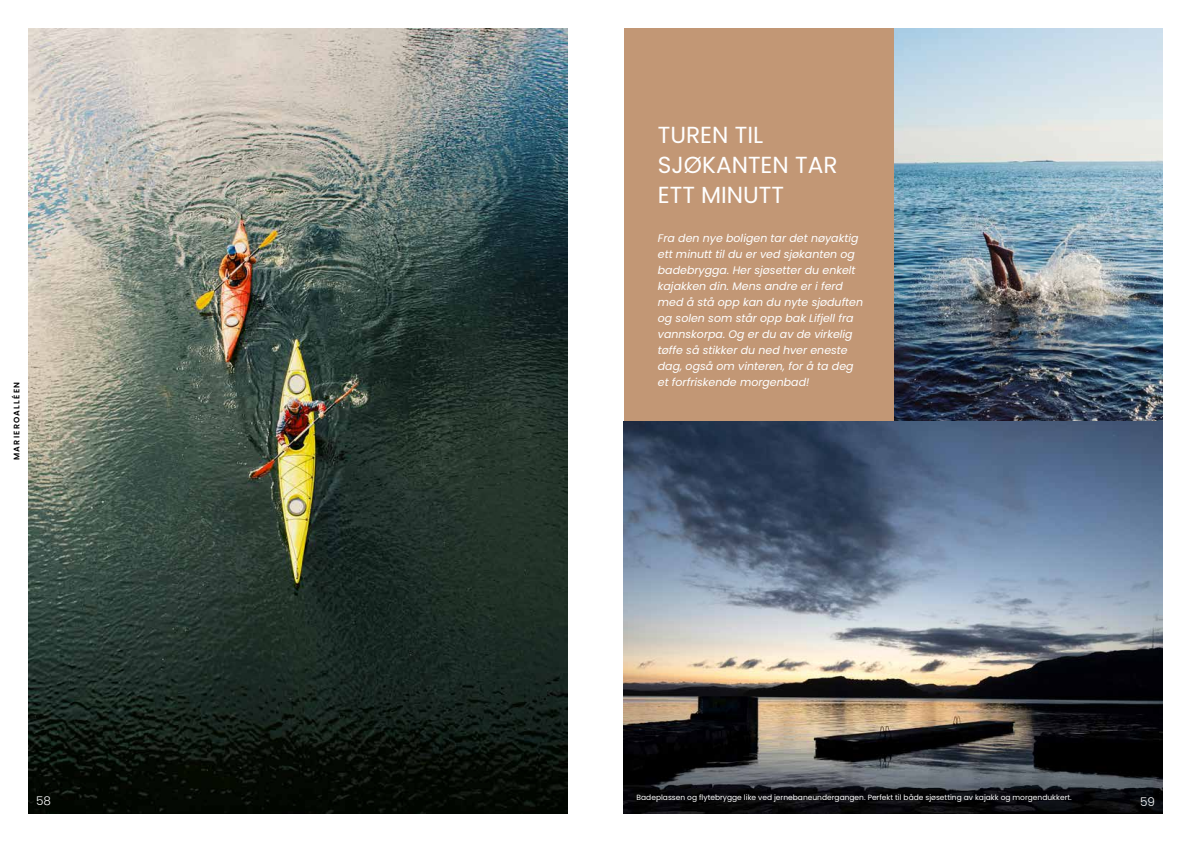
<style>
.page{position:relative;width:1191px;height:842px;background:#fff}
.page>*{position:absolute;margin:0;border:0;box-sizing:border-box;transform-origin:0 0}
.t1{font:23.2px/30px "Poppins";color:#fff}
.t2{font:300 12px "Poppins";color:#fff}
.t3{font:italic 11px/16px "Poppins";color:#fff}
.t4{font:600 8px "Poppins";letter-spacing:.15em;color:#000}
.t5{font:7.5px "Poppins";color:#fff}
</style>
<div class="page">
<img style="left:28px;top:28px;width:539px;height:786px">
<img style="left:624px;top:421px;width:538px;height:393px">
<img style="left:893px;top:28px;width:269px;height:393px">
<div style="left:624px;top:28px;width:269px;height:393px;background:#c29775"></div>
<p class="t4" style="left:12px;top:460px;width:79px;rotate:-90deg">MARIEROALLÉEN</p>
<h1 class="t1" style="left:658px;top:120px;width:181px">TUREN TIL<br>SJØKANTEN TAR<br>ETT MINUTT</h1>
<p class="t3" style="left:658px;top:230px;width:207px">Fra den nye boligen tar det nøyaktig ett minutt til du er ved sjøkanten og badebrygga. Her sjøsetter du enkelt kajakken din. Mens andre er i ferd med å stå opp kan du nyte sjøduften og solen som står opp bak Lifjell fra vannskorpa. Og er du av de virkelig tøffe så stikker du ned hver eneste dag, også om vinteren, for å ta deg et forfriskende morgenbad!</p>
<p class="t5" style="left:636px;top:792px;width:436px">Badeplassen og flytebrygge like ved jernebaneundergangen. Perfekt til både sjøsetting av kajakk og morgendukkert.</p>
<p class="t2" style="left:36px;top:794px;width:16px">58</p>
<p class="t2" style="left:1140px;top:794px;width:16px">59</p>
</div>
